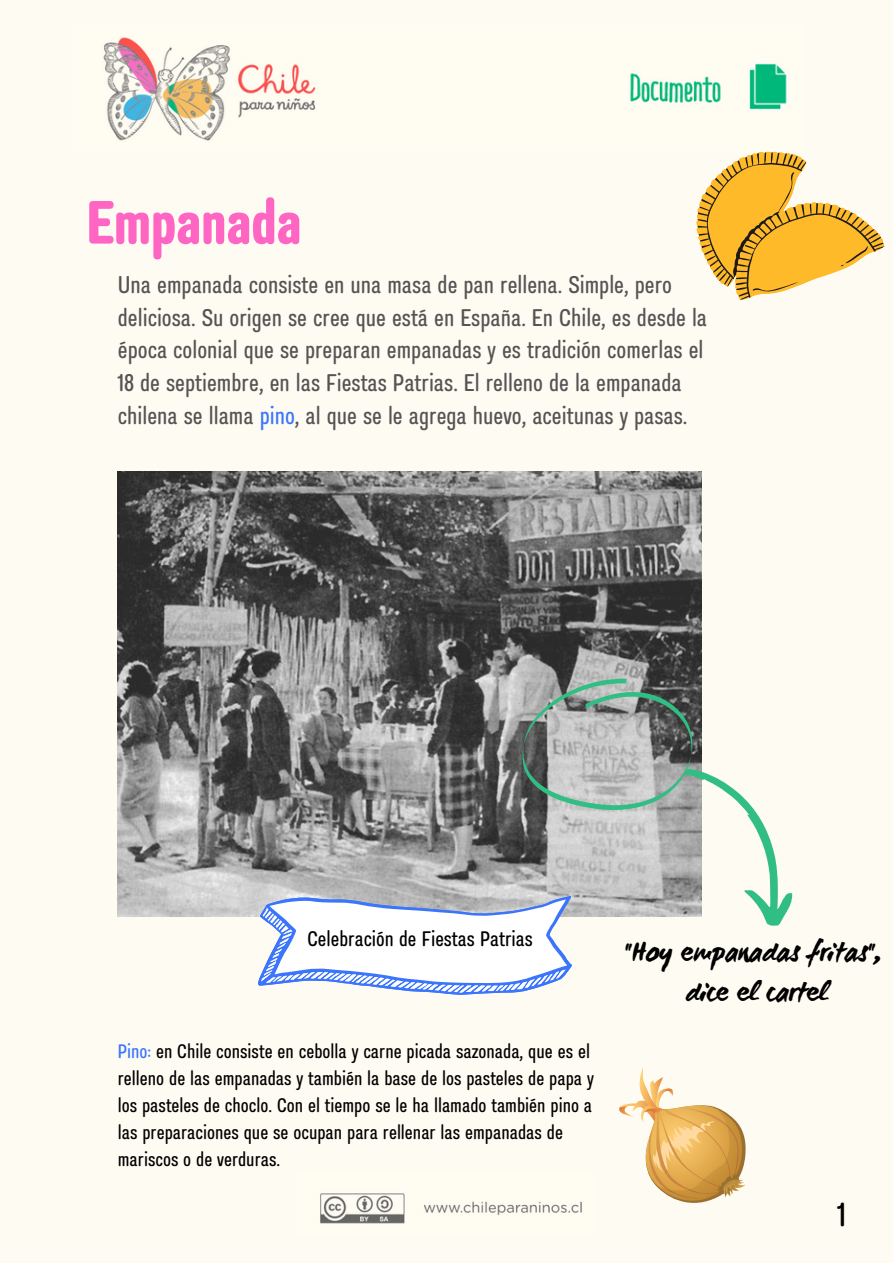
<style>
.page{position:relative;width:893px;height:1264px;background:#fff}
.page>*{position:absolute;margin:0;border:0;box-sizing:border-box;transform-origin:0 0}
.t1{font:800 condensed 60.9px "Prachason Neue Mon";color:#ff66c4}
.t2{font:500 condensed 33px "Prachason Neue Mon";color:#000}
.t3{font:700 28.5px "WC Mano Negra Bta";color:#000}
.t4{font:500 condensed 24px/32.5px "Prachason Neue Mon";color:#545454}
.t5{font:500 condensed 21px "Prachason Neue Mon";color:#000}
.t6{font:500 condensed 19.5px/27px "Prachason Neue Mon";color:#000}
.s1{color:#3a75fb}
</style>
<div class="page">
<div style="left:0;top:0;width:892px;height:1262px;background:#fefbf2"></div>
<img style="left:103px;top:37px;width:684px;height:104px">
<img style="left:320px;top:1193px;width:262px;height:31px">
<img style="left:118px;top:472px;width:583px;height:444px">
<svg style="left:258px;top:678px;width:535px;height:316px"></svg>
<svg style="left:619px;top:1067px;width:127px;height:136px"></svg>
<svg style="left:668px;top:118px;width:217px;height:182px"></svg>
<p class="t1" style="left:87px;top:195px;width:216px">Empanada</p>
<p class="t4" style="left:118px;top:270px;width:590px">Una empanada consiste en una masa de pan rellena. Simple, pero deliciosa. Su origen se cree que está en España. En Chile, es desde la época colonial que se preparan empanadas y es tradición comerlas el 18 de septiembre, en las Fiestas Patrias. El relleno de la empanada chilena se llama <span class="s1">pino</span>, al que se le agrega huevo, aceitunas y pasas.</p>
<p class="t5" style="left:307px;top:928px;width:227px">Celebración de Fiestas Patrias</p>
<p class="t6" style="left:118px;top:1038px;width:477px"><span class="s1">Pino:</span> en Chile consiste en cebolla y carne picada sazonada, que es el relleno de las empanadas y también la base de los pasteles de papa y los pasteles de choclo. Con el tiempo se le ha llamado también pino a las preparaciones que se ocupan para rellenar las empanadas de mariscos o de verduras.</p>
<p class="t3" style="left:624px;top:934px;width:259px">"Hoy empanadas fritas",</p>
<p class="t3" style="left:685px;top:973px;width:144px">dice el cartel</p>
<p class="t2" style="left:837px;top:1199px;width:10px">1</p>
</div>
